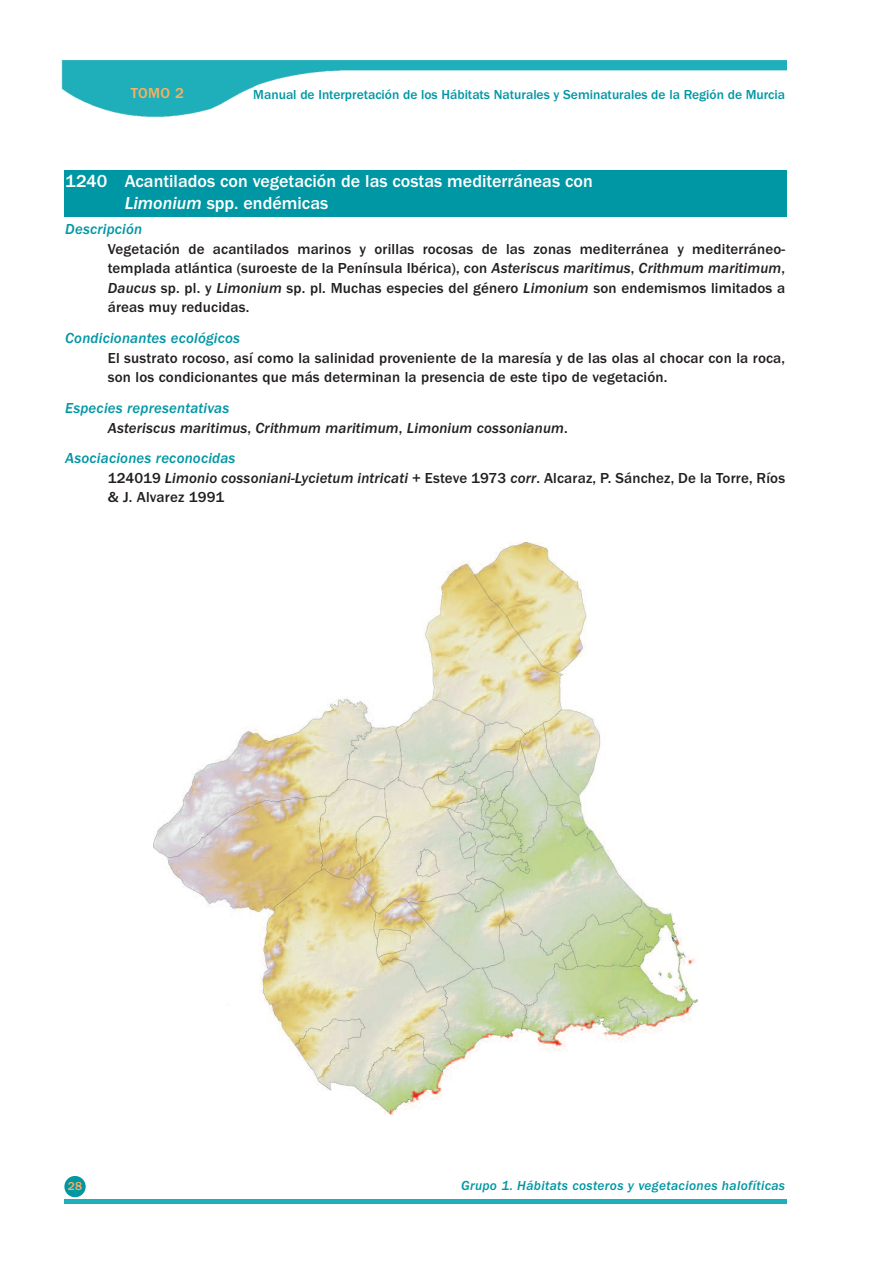
<style>
.page{position:relative;width:893px;height:1263px;background:#fff}
.page>*{position:absolute;margin:0;border:0;box-sizing:border-box;transform-origin:0 0}
.t1{font:500 18px/21.6px "Franklin Gothic";color:#fff}
.t2{font:500 15px/19.5px "Franklin Gothic";letter-spacing:.01em;color:#231f20}
.t3{font:italic 500 15px/19.5px "Franklin Gothic";letter-spacing:.01em;color:#231f20}
.t4{font:italic 500 15px "Franklin Gothic";letter-spacing:.01em;color:#0097a4}
.t5{font:500 15px "Franklin Gothic";color:#fab05f}
.t6{font:500 13.5px "Franklin Gothic";color:#0097a4}
.t7{font:italic 500 13.5px "Franklin Gothic";letter-spacing:.025em;color:#0097a4}
.t8{font:500 12px "Franklin Gothic";color:#fab05f}
.s1{font-style:italic}
.s2{color:#0097a4}
.s3{font-style:normal}
.s4{font-style:italic;color:#0097a4}
</style>
<div class="page">
<img style="left:61px;top:60px;width:726px;height:57px">
<hr style="left:64px;top:1199px;width:723px;height:4px;background:#1faebb">
<div style="left:64px;top:1176px;width:22px;height:21px;background:#0097a4;border-radius:50%"></div>
<div style="left:64px;top:170px;width:723px;height:47px;background:#0097a4"></div>
<img style="left:153px;top:542px;width:544px;height:572px">
<svg style="left:165px;top:966px;width:165px;height:148px"></svg>
<p class="t5" style="left:131px;top:84px;width:55px">TOMO 2</p>
<p class="t6" style="left:253px;top:86px;width:533px">Manual de Interpretación de los Hábitats Naturales y Seminaturales de la Región de Murcia</p>
<p class="t1" style="left:125px;top:170px;width:470px;text-indent:-59px">1240 Acantilados con vegetación de las costas mediterráneas con<br><span class="s1">Limonium</span> spp. endémicas</p>
<p class="t4" style="left:65px;top:220px;width:78px">Descripción</p>
<p class="t2" style="left:108px;top:239px;width:679px;text-align:justify">Vegetación de acantilados marinos y orillas rocosas de las zonas mediterránea y mediterráneo&shy;templada atlántica (suroeste de la Península Ibérica), con <span class="s1">Asteriscus maritimus</span>, <span class="s1">Crithmum maritimum</span>, <span class="s1">Daucus</span> sp. pl. y <span class="s1">Limonium</span> sp. pl. Muchas especies del género <span class="s1">Limonium</span> son endemismos limitados a áreas muy reducidas.</p>
<p class="t4" style="left:65px;top:329px;width:176px">Condicionantes ecológicos</p>
<p class="t2" style="left:108px;top:348px;width:679px">El sustrato rocoso, así como la salinidad proveniente de la maresía y de las olas al chocar con la roca, son los condicionantes que más determinan la presencia de este tipo de vegetación.</p>
<p class="t3" style="left:108px;top:398px;width:461px;text-indent:-43px"><span class="s2">Especies representativas<br></span>Asteriscus maritimus<span class="s3">,</span> Crithmum maritimum<span class="s3">,</span> Limonium cossonianum<span class="s3">.</span></p>
<p class="t2" style="left:108px;top:448px;width:679px;text-indent:-43px"><span class="s4">Asociaciones reconocidas<br></span>124019 <span class="s1">Limonio cossoniani-Lycietum intricati</span> + Esteve 1973 <span class="s1">corr</span>. Alcaraz, P. Sánchez, De la Torre, Ríos &amp; J. Alvarez 1991</p>
<p class="t8" style="left:68px;top:1179px;width:16px">28</p>
<p class="t7" style="left:461px;top:1178px;width:326px">Grupo 1. Hábitats costeros y vegetaciones halofíticas</p>
</div>
